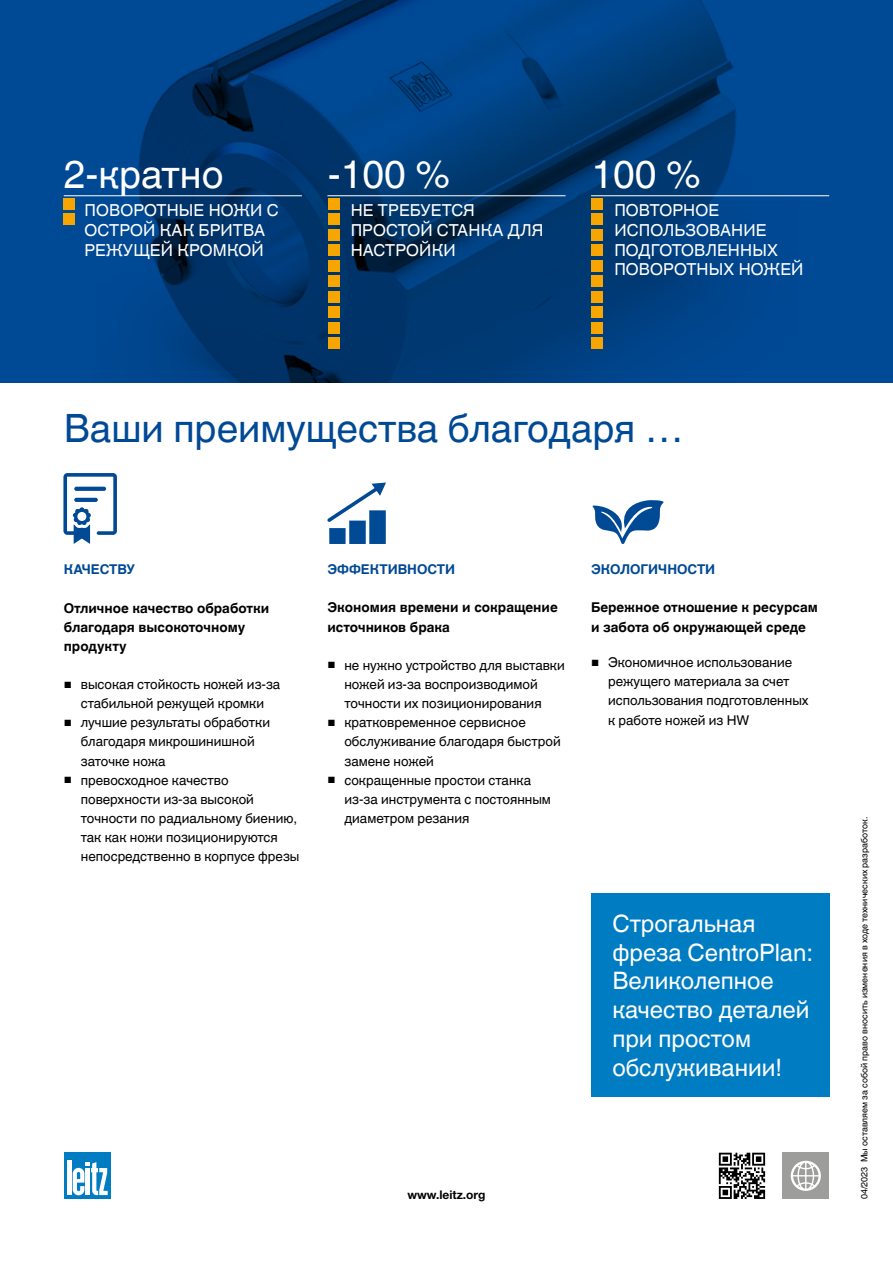
<style>
.page{position:relative;width:893px;height:1263px;background:#fff}
.page>*{position:absolute;margin:0;border:0;box-sizing:border-box;transform-origin:0 0}
.t1{font:39px "Helvetica World";color:#004994}
.t2{font:39px "Helvetica World";color:#fff}
.t3{font:24px/28.8px "Helvetica World";color:#fff}
.t4{font:16.5px/19.8px "Helvetica World";letter-spacing:.01em;color:#fff}
.t5{font:13.5px/19.2px "Helvetica World";color:#000}
.t6{font:700 13.5px/19.2px "Helvetica World";color:#000}
.t7{font:700 13.5px "Helvetica World";color:#004994}
.t8{font:700 12px "Helvetica Neue LT Pro";color:#000}
.t9{font:9px "Helvetica World";color:#000}
.s1{font-family:"Arial"}
</style>
<div class="page">
<svg style="left:0;top:0;width:893px;height:383px;background:#003f7f"></svg>
<div style="left:64px;top:1152px;width:47px;height:47px;background:#007cc2"></div>
<div style="left:67px;top:1160px;width:5px;height:35px;background:#fff"></div>
<svg style="left:73px;top:1162px;width:35px;height:33px"></svg>
<div style="left:783px;top:1153px;width:46px;height:46px;background:#9d9d9c"></div>
<svg style="left:791px;top:1161px;width:30px;height:30px"></svg>
<svg style="left:719px;top:1153px;width:46px;height:46px"></svg>
<svg style="left:63px;top:473px;width:54px;height:71px"></svg>
<hr style="left:74px;top:498px;width:24px;height:4px;background:#004994;border-radius:2px">
<svg style="left:74px;top:487px;width:32px;height:4px"></svg>
<svg style="left:592px;top:500px;width:71px;height:44px"></svg>
<div style="left:369px;top:510px;width:17px;height:34px;background:#004994"></div>
<div style="left:349px;top:521px;width:17px;height:23px;background:#004994"></div>
<div style="left:329px;top:528px;width:17px;height:16px;background:#004994"></div>
<svg style="left:327px;top:482px;width:59px;height:40px"></svg>
<div style="left:591px;top:893px;width:238px;height:204px;background:#007cc2"></div>
<div style="left:64px;top:213px;width:11px;height:12px;background:#f7a600"></div>
<div style="left:64px;top:198px;width:11px;height:11px;background:#f7a600"></div>
<hr style="left:64px;top:195px;width:238px;height:1px;background:#fff">
<hr style="left:327px;top:195px;width:239px;height:1px;background:#fff">
<div style="left:328px;top:244px;width:11px;height:12px;background:#f7a600"></div>
<div style="left:328px;top:229px;width:11px;height:11px;background:#f7a600"></div>
<div style="left:328px;top:213px;width:11px;height:12px;background:#f7a600"></div>
<div style="left:328px;top:198px;width:11px;height:11px;background:#f7a600"></div>
<div style="left:328px;top:275px;width:11px;height:12px;background:#f7a600"></div>
<div style="left:328px;top:260px;width:11px;height:11px;background:#f7a600"></div>
<div style="left:328px;top:291px;width:11px;height:11px;background:#f7a600"></div>
<div style="left:328px;top:306px;width:11px;height:12px;background:#f7a600"></div>
<div style="left:328px;top:322px;width:11px;height:11px;background:#f7a600"></div>
<div style="left:328px;top:337px;width:11px;height:12px;background:#f7a600"></div>
<hr style="left:591px;top:195px;width:238px;height:1px;background:#fff">
<div style="left:591px;top:244px;width:12px;height:12px;background:#f7a600"></div>
<div style="left:591px;top:229px;width:12px;height:11px;background:#f7a600"></div>
<div style="left:591px;top:213px;width:12px;height:12px;background:#f7a600"></div>
<div style="left:591px;top:198px;width:12px;height:11px;background:#f7a600"></div>
<div style="left:591px;top:275px;width:12px;height:12px;background:#f7a600"></div>
<div style="left:591px;top:260px;width:12px;height:11px;background:#f7a600"></div>
<div style="left:591px;top:291px;width:12px;height:11px;background:#f7a600"></div>
<div style="left:591px;top:306px;width:12px;height:12px;background:#f7a600"></div>
<div style="left:591px;top:322px;width:12px;height:11px;background:#f7a600"></div>
<div style="left:591px;top:337px;width:12px;height:12px;background:#f7a600"></div>
<h1 class="t2" style="left:64px;top:151px;width:161px">2-кратно</h1>
<h1 class="t2" style="left:328px;top:151px;width:124px">-100 %</h1>
<p class="t4" style="left:351px;top:200px;width:194px">НЕ ТРЕБУЕТСЯ<br>ПРОСТОЙ СТАНКА ДЛЯ<br>НАСТРОЙКИ</p>
<p class="t4" style="left:84px;top:200px;width:196px">ПОВОРОТНЫЕ НОЖИ С<br>ОСТРОЙ КАК БРИТВА<br>РЕЖУЩЕЙ КРОМКОЙ</p>
<h1 class="t2" style="left:591px;top:151px;width:111px">100 %</h1>
<p class="t4" style="left:614px;top:200px;width:191px">ПОВТОРНОЕ<br>ИСПОЛЬЗОВАНИЕ<br>ПОДГОТОВЛЕННЫХ<br>ПОВОРОТНЫХ НОЖЕЙ</p>
<h1 class="t1" style="left:64px;top:406px;width:622px">Ваши преимущества благодаря …</h1>
<p class="t7" style="left:64px;top:562px;width:73px">КАЧЕСТВУ</p>
<p class="t6" style="left:64px;top:598px;width:207px">Отличное качество обработки благодаря высокоточному продукту</p>
<p class="t5" style="left:64px;top:675px;width:218px;text-align:center"><span class="s1">■</span> высокая стойкость ножей из-за стабильной режущей кромки</p>
<p class="t5" style="left:81px;top:713px;width:191px;text-indent:-17px"><span class="s1">■</span> лучшие результаты обработки благодаря микрошинишной заточке ножа</p>
<p class="t5" style="left:81px;top:770px;width:220px;text-indent:-17px"><span class="s1">■</span> превосходное качество поверхности из-за высокой точности по радиальному биению, так как ножи позиционируются непосредственно в корпусе фрезы</p>
<p class="t7" style="left:327px;top:562px;width:129px">ЭФФЕКТИВНОСТИ</p>
<p class="t6" style="left:327px;top:598px;width:232px">Экономия времени и сокращение источников брака</p>
<p class="t5" style="left:344px;top:656px;width:222px;text-indent:-17px"><span class="s1">■</span> не нужно устройство для выставки ножей из-за воспроизводимой точности их позиционирования</p>
<p class="t5" style="left:344px;top:713px;width:218px;text-indent:-17px"><span class="s1">■</span> кратковременное сервисное обслуживание благодаря быстрой замене ножей</p>
<p class="t5" style="left:344px;top:770px;width:208px;text-indent:-17px"><span class="s1">■</span> сокращенные простои станка из-за инструмента с постоянным диаметром резания</p>
<p class="t7" style="left:591px;top:562px;width:126px">ЭКОЛОГИЧНОСТИ</p>
<p class="t6" style="left:591px;top:598px;width:228px">Бережное отношение к ресурсам и забота об окружающей среде</p>
<p class="t5" style="left:608px;top:653px;width:202px;text-indent:-17px"><span class="s1">■</span> Экономичное использование режущего материала за счет использования подготовленных к работе ножей из HW</p>
<h2 class="t3" style="left:612px;top:909px;width:202px">Строгальная фреза CentroPlan:<br>Великолепное качество деталей при простом обслуживании!</h2>
<p class="t8" style="left:407px;top:1187px;width:80px">www.leitz.org</p>
<p class="t9" style="left:859px;top:1199px;width:384px;rotate:-90deg">04/2023 Мы оставляем за собой право вносить изменения в ходе технических разработок.</p>
</div>
